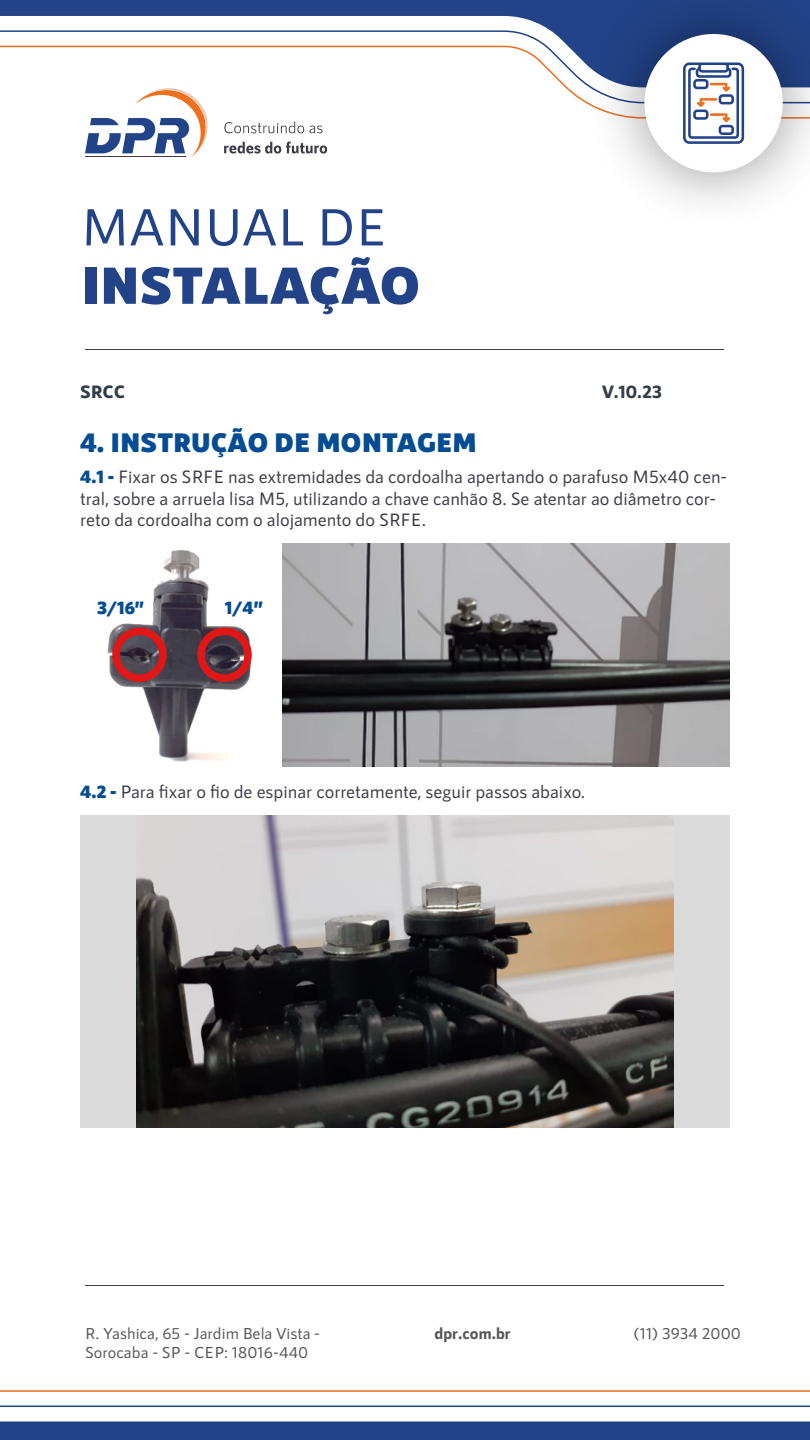
<style>
.page{position:relative;width:810px;height:1440px;background:#fff}
.page>*{position:absolute;margin:0;border:0;box-sizing:border-box;transform-origin:0 0}
.t1{font:900 27px "RNS Sanz";letter-spacing:-.005em;color:#044c94}
.t2{font:500 18px/21.6px "RNS Sanz";color:#3c3c49}
.t3{font:800 18px "RNS Sanz";color:#313d47}
.t4{font:900 18px "RNS Sanz";color:#044c94}
.t5{font:500 15.98px/19.2px "RNS Sanz";letter-spacing:.005em;color:#565655}
.t6{font:800 15.98px "RNS Sanz";letter-spacing:.005em;color:#565655}
.s1{font-weight:900;color:#044c94}
</style>
<div class="page">
<svg style="left:86px;top:209px;width:38px;height:36px"></svg>
<svg style="left:130px;top:209px;width:33px;height:36px"></svg>
<svg style="left:171px;top:209px;width:28px;height:36px"></svg>
<svg style="left:210px;top:209px;width:66px;height:37px"></svg>
<svg style="left:283px;top:209px;width:20px;height:36px"></svg>
<svg style="left:323px;top:209px;width:29px;height:36px"></svg>
<svg style="left:362px;top:209px;width:21px;height:36px"></svg>
<div style="left:85px;top:268px;width:11px;height:36px;background:#224388"></div>
<svg style="left:104px;top:257px;width:314px;height:57px"></svg>
<svg style="left:85px;top:119px;width:123px;height:38px"></svg>
<svg style="left:224px;top:122px;width:99px;height:11px"></svg>
<svg style="left:224px;top:142px;width:103px;height:12px"></svg>
<svg style="left:136px;top:88px;width:64px;height:16px"></svg>
<svg style="left:0;top:0;width:564px;height:86px"></svg>
<svg style="left:0;top:1390px;width:810px;height:50px"></svg>
<img style="left:564px;top:0;width:246px;height:203px">
<div style="left:644px;top:34px;width:139px;height:138px;background:#fff;border-radius:50%"></div>
<svg style="left:683px;top:62px;width:61px;height:82px"></svg>
<hr style="left:85px;top:349px;width:638px;height:1px;background:#3c3c49">
<hr style="left:85px;top:1285px;width:638px;height:1px;background:#3c3c49">
<img style="left:107px;top:550px;width:145px;height:212px">
<img style="left:283px;top:543px;width:447px;height:223px">
<div style="left:80px;top:815px;width:650px;height:313px;background:#dadada"></div>
<img style="left:137px;top:815px;width:537px;height:313px">
<div style="left:112px;top:628px;width:55px;height:54px;border:8px solid #e11717;border-radius:50%"></div>
<div style="left:197px;top:628px;width:55px;height:54px;border:8px solid #e11717;border-radius:50%"></div>
<p class="t3" style="left:80px;top:381px;width:46px">SRCC</p>
<p class="t3" style="left:602px;top:381px;width:61px">V.10.23</p>
<h1 class="t1" style="left:80px;top:426px;width:398px">4. INSTRUÇÃO DE MONTAGEM</h1>
<p class="t2" style="left:80px;top:466px;width:648px"><span class="s1">4.1 -</span> Fixar os SRFE nas extremidades da cordoalha apertando o parafuso M5x40 cen&shy;tral, sobre a arruela lisa M5, utilizando a chave canhão 8. Se atentar ao diâmetro cor&shy;reto da cordoalha com o alojamento do SRFE.</p>
<p class="t4" style="left:97px;top:597px;width:48px">3/16”</p>
<p class="t4" style="left:225px;top:597px;width:39px">1/4”</p>
<p class="t2" style="left:80px;top:780px;width:507px"><span class="s1">4.2 -</span> Para fixar o fio de espinar corretamente, seguir passos abaixo.</p>
<p class="t5" style="left:85px;top:1324px;width:237px">R. Yashica, 65 - Jardim Bela Vista -<br>Sorocaba - SP - CEP: 18016-440</p>
<p class="t6" style="left:434px;top:1324px;width:78px">dpr.com.br</p>
<p class="t5" style="left:634px;top:1324px;width:109px">(11) 3934 2000</p>
</div>
